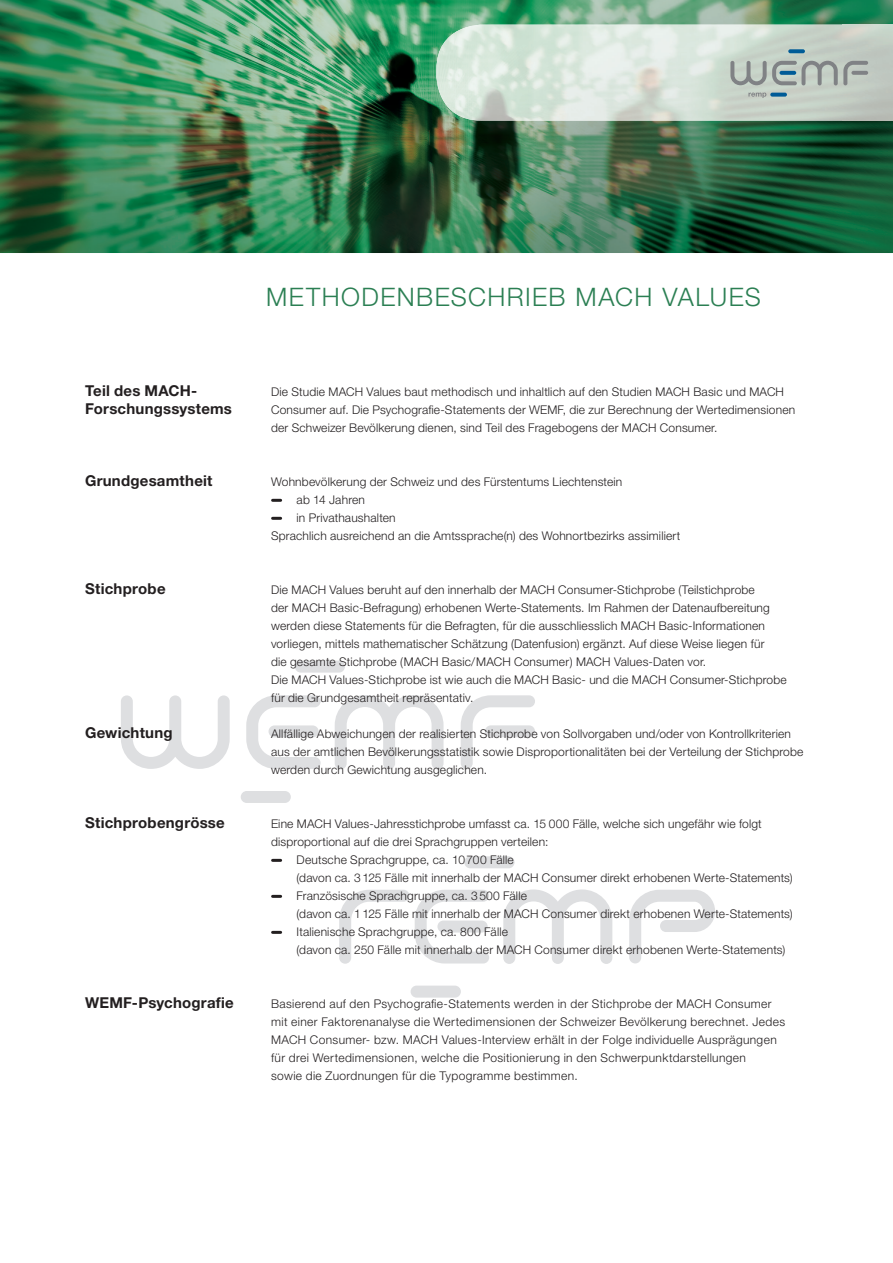
<style>
.page{position:relative;width:893px;height:1263px;background:#fff}
.page>*{position:absolute;margin:0;border:0;box-sizing:border-box;transform-origin:0 0}
.t1{font:300 25.5px "Helvetica Neue LT Std";letter-spacing:.055em;color:#2b7f53}
.t2{font:700 15px/18px "Helvetica Neue LT Std";letter-spacing:.015em;color:#231f20}
.t3{font:300 12px/18px "Helvetica Neue LT Std";letter-spacing:.015em;color:#231f20}
</style>
<div class="page">
<svg style="left:335px;top:695px;width:109px;height:74px"></svg>
<svg style="left:246px;top:695px;width:75px;height:74px"></svg>
<svg style="left:121px;top:695px;width:109px;height:74px"></svg>
<svg style="left:461px;top:695px;width:74px;height:74px"></svg>
<div style="left:269px;top:725px;width:50px;height:12px;background:#dedfe1;border-radius:6px"></div>
<div style="left:295px;top:661px;width:50px;height:12px;background:#dedfe1;border-radius:6px"></div>
<div style="left:485px;top:725px;width:50px;height:12px;background:#dedfe1;border-radius:6px"></div>
<div style="left:241px;top:791px;width:50px;height:12px;background:#dedfe1;border-radius:6px"></div>
<div style="left:464px;top:856px;width:51px;height:12px;background:#dedfe1;border-radius:6px"></div>
<div style="left:411px;top:985px;width:50px;height:12px;background:#dedfe1;border-radius:6px"></div>
<svg style="left:503px;top:889px;width:109px;height:75px"></svg>
<svg style="left:415px;top:890px;width:74px;height:73px"></svg>
<svg style="left:629px;top:890px;width:86px;height:73px"></svg>
<svg style="left:339px;top:890px;width:70px;height:74px"></svg>
<div style="left:437px;top:920px;width:51px;height:12px;background:#dedfe1;border-radius:6px"></div>
<img style="left:0;top:0;width:893px;height:253px">
<img style="left:436px;top:25px;width:457px;height:96px">
<svg style="left:730px;top:61px;width:138px;height:24px;background:#adb5af"></svg>
<svg style="left:779px;top:71px;width:17px;height:4px"></svg>
<svg style="left:788px;top:49px;width:17px;height:4px"></svg>
<svg style="left:851px;top:71px;width:17px;height:4px"></svg>
<svg style="left:770px;top:93px;width:17px;height:4px"></svg>
<svg style="left:748px;top:93px;width:18px;height:5px"></svg>
<svg style="left:273px;top:499px;width:8px;height:3px"></svg>
<svg style="left:273px;top:517px;width:8px;height:3px"></svg>
<svg style="left:273px;top:859px;width:8px;height:3px"></svg>
<svg style="left:273px;top:895px;width:8px;height:3px"></svg>
<svg style="left:273px;top:931px;width:8px;height:3px"></svg>
<h1 class="t1" style="left:266px;top:281px;width:496px">METHODENBESCHRIEB MACH VALUES</h1>
<p class="t2" style="left:85px;top:381px;width:148px">Teil des MACH-<br>Forschungssystems</p>
<p class="t3" style="left:271px;top:382px;width:526px">Die Studie MACH Values baut methodisch und inhaltlich auf den Studien MACH Basic und MACH<br>Consumer auf. Die Psychografie-Statements der WEMF, die zur Berechnung der Wertedimensionen der Schweizer Bevölkerung dienen, sind Teil des Fragebogens der MACH Consumer.</p>
<p class="t2" style="left:85px;top:471px;width:129px">Grundgesamtheit</p>
<p class="t3" style="left:271px;top:472px;width:353px">Wohnbevölkerung der Schweiz und des Fürstentums Liechtenstein</p>
<p class="t3" style="left:297px;top:490px;width:70px">ab 14 Jahren</p>
<p class="t3" style="left:297px;top:508px;width:101px">in Privathaushalten</p>
<p class="t3" style="left:271px;top:526px;width:411px">Sprachlich ausreichend an die Amtssprache(n) des Wohnortbezirks assimiliert</p>
<p class="t2" style="left:85px;top:579px;width:82px">Stichprobe</p>
<p class="t2" style="left:85px;top:723px;width:89px">Gewichtung</p>
<p class="t3" style="left:271px;top:580px;width:517px">Die MACH Values beruht auf den innerhalb der MACH Consumer-Stichprobe (Teilstichprobe<br>der MACH Basic-Befragung) erhobenen Werte-Statements. Im Rahmen der Datenaufbereitung werden diese Statements für die Befragten, für die ausschliesslich MACH Basic-Informationen vorliegen, mittels mathematischer Schätzung (Datenfusion) ergänzt. Auf diese Weise liegen für<br>die gesamte Stichprobe (MACH Basic/MACH Consumer) MACH Values-Daten vor.<br>Die MACH Values-Stichprobe ist wie auch die MACH Basic- und die MACH Consumer-Stichprobe für die Grundgesamtheit repräsentativ.</p>
<p class="t3" style="left:271px;top:724px;width:534px">Allfällige Abweichungen der realisierten Stichprobe von Sollvorgaben und/oder von Kontrollkriterien aus der amtlichen Bevölkerungsstatistik sowie Disproportionalitäten bei der Verteilung der Stichprobe werden durch Gewichtung ausgeglichen.</p>
<p class="t2" style="left:85px;top:813px;width:141px">Stichprobengrösse</p>
<p class="t3" style="left:271px;top:814px;width:492px">Eine MACH Values-Jahresstichprobe umfasst ca. 15 000 Fälle, welche sich ungefähr wie folgt</p>
<p class="t3" style="left:271px;top:832px;width:279px">disproportional auf die drei Sprachgruppen verteilen:</p>
<p class="t3" style="left:297px;top:850px;width:219px">Deutsche Sprachgruppe, ca. 10 700 Fälle</p>
<p class="t3" style="left:297px;top:868px;width:498px">(davon ca. 3 125 Fälle mit innerhalb der MACH Consumer direkt erhobenen Werte-Statements)</p>
<p class="t3" style="left:297px;top:886px;width:232px">Französische Sprachgruppe, ca. 3 500 Fälle</p>
<p class="t3" style="left:297px;top:904px;width:498px">(davon ca. 1 125 Fälle mit innerhalb der MACH Consumer direkt erhobenen Werte-Statements)</p>
<p class="t3" style="left:297px;top:922px;width:213px">Italienische Sprachgruppe, ca. 800 Fälle</p>
<p class="t3" style="left:297px;top:940px;width:490px">(davon ca. 250 Fälle mit innerhalb der MACH Consumer direkt erhobenen Werte-Statements)</p>
<p class="t2" style="left:85px;top:993px;width:150px">WEMF-Psychografie</p>
<p class="t3" style="left:271px;top:994px;width:516px">Basierend auf den Psychografie-Statements werden in der Stichprobe der MACH Consumer mit einer Faktorenanalyse die Wertedimensionen der Schweizer Bevölkerung berechnet. Jedes MACH Consumer- bzw. MACH Values-Interview erhält in der Folge individuelle Ausprägungen für drei Wertedimensionen, welche die Positionierung in den Schwerpunktdarstellungen<br>sowie die Zuordnungen für die Typogramme bestimmen.</p>
</div>
